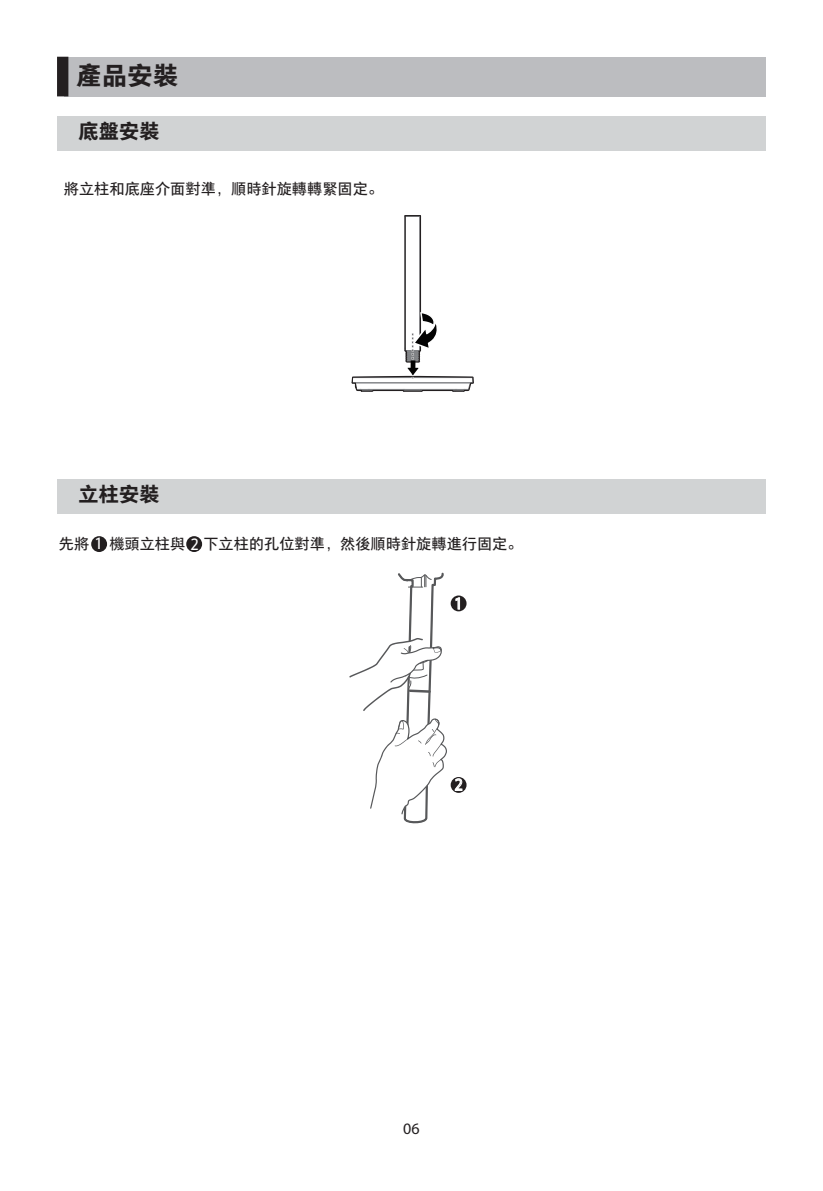
<style>
.page{position:relative;width:823px;height:1191px;background:#fff}
.page>*{position:absolute;margin:0;border:0;box-sizing:border-box;transform-origin:0 0}
.t1{font:25px "FZYOUHK 513 B GBK1 0";color:#231f20}
.t2{font:20px "FZYOUHK 513 B GBK1 0";letter-spacing:.02em;color:#231f20}
.t3{font:16px "FZYOUHK 509 R GBK1 0";color:#fff}
.t4{font:16px "Myriad Pro";color:#231f20}
.t5{font:15.2px "FZYOUHK 509 R GBK1 0";color:#231f20}
.s1{font-size:16px;color:#fff}
</style>
<div class="page">
<div style="left:91px;top:536px;width:16px;height:16px;background:#231f20;border-radius:50%"></div>
<svg style="left:450px;top:595px;width:16px;height:16px"></svg>
<svg style="left:455px;top:597px;width:4px;height:12px"></svg>
<div style="left:186px;top:536px;width:16px;height:16px;background:#231f20;border-radius:50%"></div>
<svg style="left:450px;top:777px;width:16px;height:16px"></svg>
<svg style="left:454px;top:778px;width:8px;height:13px"></svg>
<svg style="left:349px;top:572px;width:97px;height:252px"></svg>
<div style="left:65px;top:57px;width:700px;height:39px;background:#bcbdc0"></div>
<div style="left:57px;top:57px;width:11px;height:39px;background:#231f20"></div>
<div style="left:57px;top:117px;width:708px;height:34px;background:#d1d3d4"></div>
<div style="left:57px;top:480px;width:708px;height:34px;background:#d1d3d4"></div>
<svg style="left:351px;top:215px;width:123px;height:177px"></svg>
<h1 class="t1" style="left:76px;top:61px;width:103px">產品安裝</h1>
<h2 class="t2" style="left:78px;top:120px;width:83px">底盤安裝</h2>
<p class="t5" style="left:64px;top:181px;width:320px">將立柱和底座介面對準，順時針旋轉轉緊固定。</p>
<h2 class="t2" style="left:78px;top:483px;width:83px">立柱安裝</h2>
<p class="t5" style="left:59px;top:536px;width:465px">先將 <span class="s1">1</span> 機頭立柱與 <span class="s1">2</span> 下立柱的孔位對準，然後順時針旋轉進行固定。</p>
<p class="t3" style="left:454px;top:595px;width:10px">1</p>
<p class="t3" style="left:454px;top:776px;width:10px">2</p>
<p class="t4" style="left:403px;top:1119px;width:18px">06</p>
</div>
